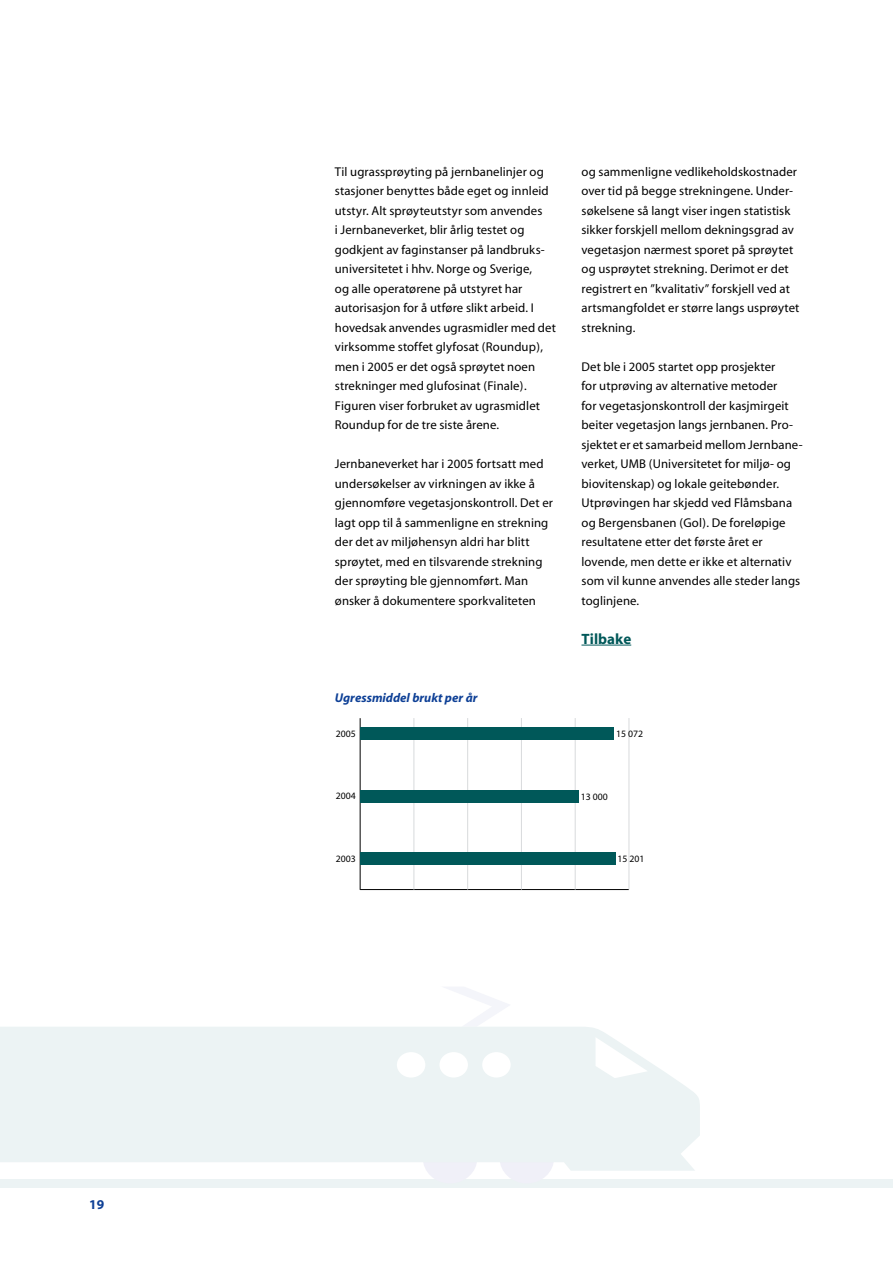
<style>
.page{position:relative;width:893px;height:1263px;background:#fff}
.page>*{position:absolute;margin:0;border:0;box-sizing:border-box;transform-origin:0 0}
.t1{font:700 15px "Myriad";color:#005859}
.t2{font:700 13.5px "Myriad";color:#0e4096}
.t3{font:12.75px/19.5px "Myriad";letter-spacing:.01em;color:#000}
.t4{font:italic 700 12.75px "Myriad";color:#0e4096}
.t5{font:9.75px "Myriad";color:#000}
</style>
<div class="page">
<hr style="left:581px;top:645px;width:50px;height:1px;background:#005859">
<hr style="left:360px;top:889px;width:269px;height:1px;background:#000">
<hr style="left:414px;top:718px;width:1px;height:171px;background:#d8dadc">
<hr style="left:467px;top:718px;width:1px;height:171px;background:#d8dadc">
<hr style="left:521px;top:718px;width:1px;height:171px;background:#d8dadc">
<hr style="left:575px;top:718px;width:1px;height:171px;background:#d8dadc">
<hr style="left:629px;top:718px;width:1px;height:171px;background:#d8dadc">
<hr style="left:360px;top:718px;width:1px;height:172px;background:#000">
<div style="left:360px;top:728px;width:253px;height:12px;background:#005859"></div>
<div style="left:360px;top:790px;width:219px;height:12px;background:#005859"></div>
<div style="left:360px;top:852px;width:255px;height:13px;background:#005859"></div>
<div style="left:0;top:1179px;width:893px;height:9px;background:#ecf3f4"></div>
<svg style="left:444px;top:987px;width:65px;height:39px"></svg>
<div style="left:500px;top:1132px;width:54px;height:51px;background:#f0f0f8;border-radius:50%"></div>
<div style="left:423px;top:1132px;width:54px;height:51px;background:#f0f0f8;border-radius:50%"></div>
<svg style="left:0;top:1026px;width:700px;height:145px;background:#edf4f5"></svg>
<p class="t2" style="left:89px;top:1198px;width:8px">19</p>
<p class="t3" style="left:335px;top:162px;width:223px">Til ugrassprøyting på jernbanelinjer og stasjoner benyttes både eget og innleid utstyr. Alt sprøyteutstyr som anvendes<br>i Jernbaneverket, blir årlig testet og godkjent av faginstanser på landbruks&shy;universitetet i hhv. Norge og Sverige,<br>og alle operatørene på utstyret har autorisasjon for å utføre slikt arbeid. I hovedsak anvendes ugrasmidler med det virksomme stoffet glyfosat (Roundup), men i 2005 er det også sprøytet noen strekninger med glufosinat (Finale).<br>Figuren viser forbruket av ugrasmidlet Roundup for de tre siste årene.</p>
<p class="t3" style="left:335px;top:455px;width:220px">Jernbaneverket har i 2005 fortsatt med undersøkelser av virkningen av ikke å gjennomføre vegetasjonskontroll. Det er lagt opp til å sammenligne en strekning der det av miljøhensyn aldri har blitt sprøytet, med en tilsvarende strekning der sprøyting ble gjennomført. Man ønsker å dokumentere sporkvaliteten</p>
<p class="t4" style="left:335px;top:691px;width:144px">Ugressmiddel brukt per år</p>
<p class="t3" style="left:581px;top:162px;width:219px">og sammenligne vedlikeholdskostnader over tid på begge strekningene. Under&shy;søkelsene så langt viser ingen statistisk sikker forskjell mellom dekningsgrad av vegetasjon nærmest sporet på sprøytet og usprøytet strekning. Derimot er det registrert en ”kvalitativ” forskjell ved at artsmangfoldet er større langs usprøytet strekning.</p>
<p class="t3" style="left:581px;top:357px;width:222px">Det ble i 2005 startet opp prosjekter<br>for utprøving av alternative metoder<br>for vegetasjonskontroll der kasjmirgeit beiter vegetasjon langs jernbanen. Pro&shy;sjektet er et samarbeid mellom Jernbane&shy;verket, UMB (Universitetet for miljø- og biovitenskap) og lokale geitebønder.<br>Utprøvingen har skjedd ved Flåmsbana og Bergensbanen (Gol). De foreløpige resultatene etter det første året er lovende, men dette er ikke et alternativ som vil kunne anvendes alle steder langs toglinjene.</p>
<p class="t1" style="left:581px;top:631px;width:51px">Tilbake</p>
<p class="t5" style="left:336px;top:729px;width:22px">2005</p>
<p class="t5" style="left:616px;top:729px;width:29px">15 072</p>
<p class="t5" style="left:336px;top:791px;width:22px">2004</p>
<p class="t5" style="left:336px;top:854px;width:22px">2003</p>
<p class="t5" style="left:581px;top:792px;width:29px">13 000</p>
<p class="t5" style="left:617px;top:854px;width:29px">15 201</p>
</div>
